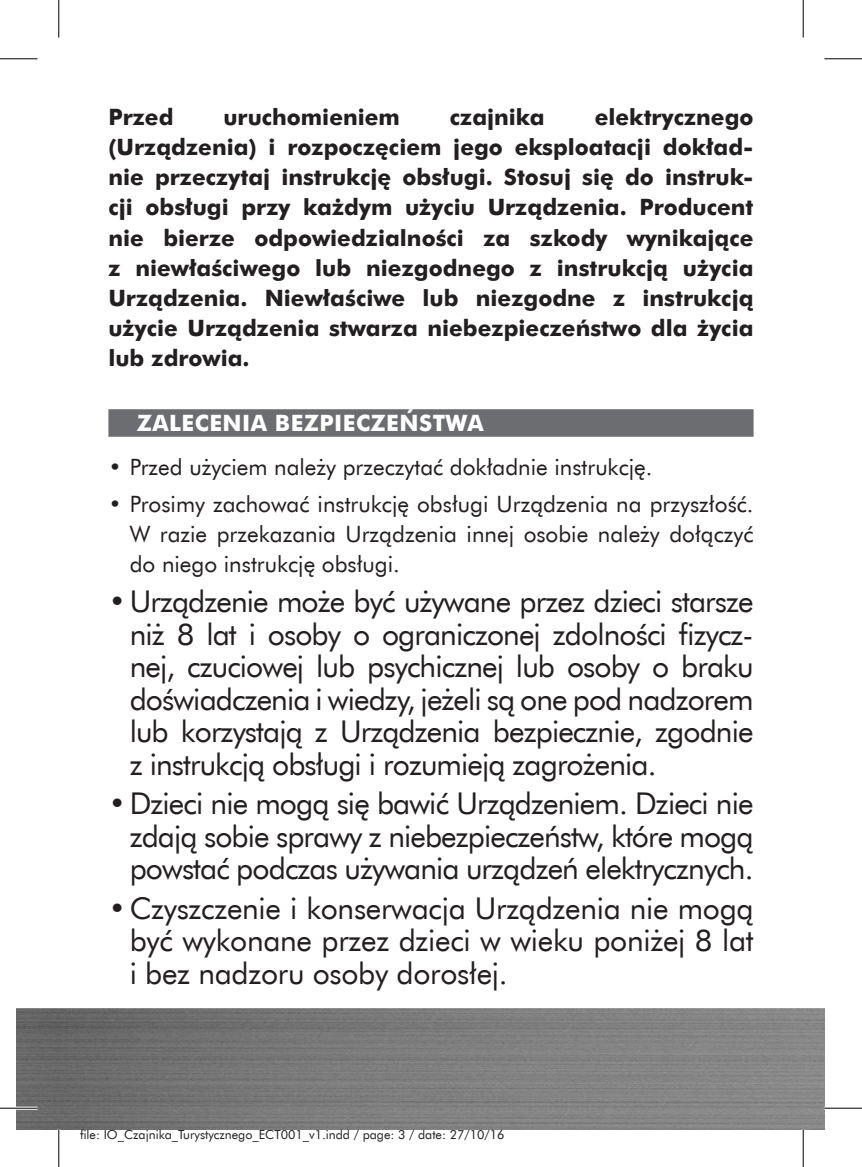
<style>
.page{position:relative;width:862px;height:1167px;background:#fff}
.page>*{position:absolute;margin:0;border:0;box-sizing:border-box;transform-origin:0 0}
.t1{font:30px/32.5px "Futura EU";letter-spacing:-.03em;color:#231f20;text-align:justify}
.t2{font:700 22.5px/30px "Futura EU";color:#231f20;text-align:justify}
.t3{font:22.5px/30px "Futura EU";color:#231f20;text-align:justify}
.t4{font:700 22.5px "Futura EU";letter-spacing:.02em;color:#fff}
.t5{font:12.5px "Futura EU";color:#231f20}
</style>
<div class="page">
<img style="left:59px;top:1008px;width:765px;height:121px">
<img style="left:16px;top:1008px;width:43px;height:121px">
<div style="left:108px;top:409px;width:645px;height:27px;background:#6c6d70"></div>
<hr style="left:0;top:1106px;width:38px;height:3px;background:#fff">
<hr style="left:0;top:58px;width:38px;height:1px;background:#000">
<hr style="left:824px;top:58px;width:38px;height:1px;background:#000">
<hr style="left:0;top:1107px;width:38px;height:1px;background:#000">
<hr style="left:824px;top:1107px;width:38px;height:1px;background:#000">
<hr style="left:58px;top:0;width:1px;height:37px;background:#000">
<hr style="left:58px;top:1129px;width:1px;height:37px;background:#000">
<hr style="left:802px;top:0;width:1px;height:37px;background:#000">
<hr style="left:802px;top:1129px;width:1px;height:37px;background:#000">
<p class="t2" style="left:108px;top:103px;width:646px;text-indent:486px">elektrycznego (Urządzenia) i rozpoczęciem jego eksploatacji dokład&shy;nie przeczytaj instrukcję obsługi. Stosuj się do instruk&shy;cji obsługi przy każdym użyciu Urządzenia. Producent nie bierze odpowiedzialności za szkody wynikające z niewłaściwego lub niezgodnego z instrukcją użycia Urządzenia. Niewłaściwe lub niezgodne z instrukcją użycie Urządzenia stwarza niebezpieczeństwo dla życia lub zdrowia.</p>
<p class="t2" style="left:108px;top:103px;width:67px">Przed</p>
<p class="t2" style="left:223px;top:103px;width:178px">uruchomieniem</p>
<p class="t2" style="left:450px;top:103px;width:96px">czajnika</p>
<p class="t4" style="left:137px;top:409px;width:348px">ZALECENIA BEZPIECZEŃSTWA</p>
<p class="t3" style="left:108px;top:453px;width:545px">• Przed użyciem należy przeczytać dokładnie instrukcję.</p>
<p class="t3" style="left:130px;top:490px;width:625px;text-indent:-21px">• Prosimy zachować instrukcję obsługi Urządzenia na przyszłość.<br>W razie przekazania Urządzenia innej osobie należy dołączyć do niego instrukcję obsługi.</p>
<p class="t1" style="left:130px;top:586px;width:625px;text-indent:-21px">•Urządzenie może być używane przez dzieci starsze niż 8 lat i osoby o ograniczonej zdolności fizycz&shy;nej, czuciowej lub psychicznej lub osoby o braku doświadczenia i wiedzy, jeżeli są one pod nadzorem lub korzystają z Urządzenia bezpiecznie, zgodnie z instrukcją obsługi i rozumieją zagrożenia.</p>
<p class="t1" style="left:130px;top:788px;width:625px;text-indent:-21px">•Dzieci nie mogą się bawić Urządzeniem. Dzieci nie zdają sobie sprawy z niebezpieczeństw, które mogą powstać podczas używania urządzeń elektrycznych.</p>
<p class="t1" style="left:130px;top:892px;width:625px;text-indent:-21px">•Czyszczenie i konserwacja Urządzenia nie mogą być wykonane przez dzieci w wieku poniżej 8 lat i bez nadzoru osoby dorosłej.</p>
<p class="t5" style="left:80px;top:1126px;width:426px">file: IO_Czajnika_Turystycznego_ECT001_v1.indd / page: 3 / date: 27/10/16</p>
</div>
